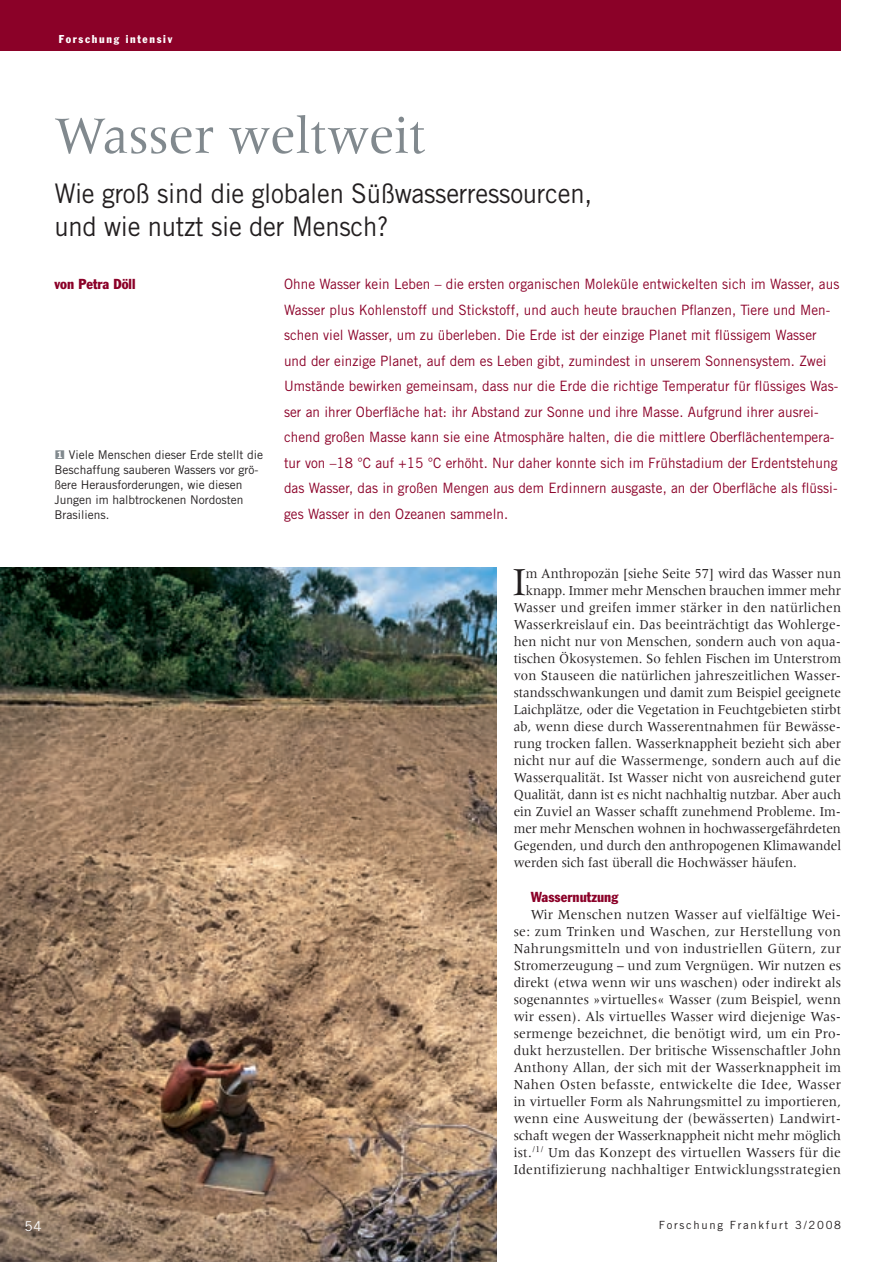
<style>
.page{position:relative;width:892px;height:1262px;background:#fff}
.page>*{position:absolute;margin:0;border:0;box-sizing:border-box;transform-origin:0 0}
.t1{font:54px "Meridien";color:#81898e;scale:.95 1}
.t2{font:41.1px "Meridien";color:#231f20;scale:.93 1}
.t3{font:27px/33px "Trade Gothic";letter-spacing:-.01em;color:#231f20;scale:.95 1}
.t4{font:14.25px "Meridien";color:#231f20;scale:.93 1}
.t5{font:14.25px/17px "Meridien";color:#231f20;text-align:justify;scale:.95 1}
.t6{font:14.25px/25.5px "Trade Gothic";letter-spacing:.005em;color:#8b0128;scale:.95 1}
.t7{font:14.25px "Meridien";letter-spacing:.02em;color:#231f20;scale:.93 1}
.t8{font:condensed 14.25px "Franklin Gothic";letter-spacing:.005em;color:#8b0128}
.t9{font:13.5px "Trade Gothic";color:#fff}
.t10{font:12px/14.9px "Trade Gothic";color:#231f20}
.t11{font:11.25px "Trade Gothic";letter-spacing:.15em;color:#231f20}
.t12{font:condensed 11.25px "Franklin Gothic";letter-spacing:.15em;color:#fff}
.s1{font-family:"Gothic Ziff";font-weight:500;color:#81898e}
</style>
<div class="page">
<div style="left:0;top:0;width:841px;height:51px;background:#8b0128"></div>
<img style="left:0;top:568px;width:497px;height:694px">
<p class="t12" style="left:59px;top:35px;width:115px">Forschung intensiv</p>
<h1 class="t1" style="left:54px;top:114px;width:393px">Wasser weltweit</h1>
<h3 class="t3" style="left:54px;top:179px;width:568px">Wie groß sind die globalen Süßwasserressourcen, und wie nutzt sie der Mensch?</h3>
<p class="t8" style="left:54px;top:279px;width:83px">von Petra Döll</p>
<p class="t10" style="left:54px;top:448px;width:210px"><span class="s1">1</span> Viele Menschen dieser Erde stellt die<br>Beschaffung sauberen Wassers vor grö&shy;ßere Herausforderungen, wie diesen<br>Jungen im halbtrockenen Nordosten<br>Brasiliens.</p>
<p class="t6" style="left:284px;top:273px;width:586px">Ohne Wasser kein Leben – die ersten organischen Moleküle entwickelten sich im Wasser, aus Wasser plus Kohlenstoff und Stickstoff, und auch heute brauchen Pflanzen, Tiere und Men&shy;schen viel Wasser, um zu überleben. Die Erde ist der einzige Planet mit flüssigem Wasser und der einzige Planet, auf dem es Leben gibt, zumindest in unserem Sonnensystem. Zwei Umstände bewirken gemeinsam, dass nur die Erde die richtige Temperatur für flüssiges Was&shy;ser an ihrer Oberfläche hat: ihr Abstand zur Sonne und ihre Masse. Aufgrund ihrer ausrei&shy;chend großen Masse kann sie eine Atmosphäre halten, die die mittlere Oberflächentempera&shy;tur von –18 °C auf +15 °C erhöht. Nur daher konnte sich im Frühstadium der Erdentstehung das Wasser, das in großen Mengen aus dem Erdinnern ausgaste, an der Oberfläche als flüssi&shy;ges Wasser in den Ozeanen sammeln.</p>
<h2 class="t2" style="left:513px;top:566px;width:15px">I</h2>
<p class="t4" style="left:526px;top:568px;width:341px">m Anthropozän [siehe Seite 57] wird das Wasser nun</p>
<p class="t4" style="left:526px;top:585px;width:341px">knapp. Immer mehr Menschen brauchen immer mehr</p>
<p class="t7" style="left:514px;top:602px;width:354px">Wasser und greifen immer stärker in den natürlichen</p>
<p class="t4" style="left:514px;top:619px;width:354px">Wasserkreislauf ein. Das beeinträchtigt das Wohlerge-</p>
<p class="t4" style="left:514px;top:636px;width:354px">hen nicht nur von Menschen, sondern auch von aqua-</p>
<p class="t4" style="left:514px;top:653px;width:354px">tischen Ökosystemen. So fehlen Fischen im Unterstrom</p>
<p class="t4" style="left:514px;top:670px;width:354px">von Stauseen die natürlichen jahreszeitlichen Wasser-</p>
<p class="t4" style="left:514px;top:687px;width:354px">standsschwankungen und damit zum Beispiel geeignete</p>
<p class="t4" style="left:514px;top:704px;width:354px">Laichplätze, oder die Vegetation in Feuchtgebieten stirbt</p>
<p class="t4" style="left:514px;top:721px;width:354px">ab, wenn diese durch Wasserentnahmen für Bewässe-</p>
<p class="t4" style="left:514px;top:738px;width:354px">rung trocken fallen. Wasserknappheit bezieht sich aber</p>
<p class="t4" style="left:514px;top:755px;width:354px">nicht nur auf die Wassermenge, sondern auch auf die</p>
<p class="t4" style="left:514px;top:772px;width:354px">Wasserqualität. Ist Wasser nicht von ausreichend guter</p>
<p class="t4" style="left:514px;top:789px;width:354px">Qualität, dann ist es nicht nachhaltig nutzbar. Aber auch</p>
<p class="t4" style="left:514px;top:806px;width:354px">ein Zuviel an Wasser schafft zunehmend Probleme. Im-</p>
<p class="t4" style="left:514px;top:823px;width:354px">mer mehr Menschen wohnen in hochwassergefährdeten</p>
<p class="t4" style="left:514px;top:840px;width:354px">Gegenden, und durch den anthropogenen Klimawandel</p>
<p class="t4" style="left:514px;top:857px;width:306px">werden sich fast überall die Hochwässer häufen.</p>
<p class="t8" style="left:531px;top:891px;width:89px">Wassernutzung</p>
<p class="t5" style="left:514px;top:906px;width:346px;text-indent:17px">Wir Menschen nutzen Wasser auf vielfältige Wei&shy;se: zum Trinken und Waschen, zur Herstellung von Nahrungsmitteln und von industriellen Gütern, zur Stromerzeugung – und zum Vergnügen. Wir nutzen es direkt (etwa wenn wir uns waschen) oder indirekt als sogenanntes »virtuelles« Wasser (zum Beispiel, wenn wir essen). Als virtuelles Wasser wird diejenige Was&shy;sermenge bezeichnet, die benötigt wird, um ein Pro&shy;dukt herzustellen. Der britische Wissenschaftler John Anthony Allan, der sich mit der Wasserknappheit im Nahen Osten befasste, entwickelte die Idee, Wasser in virtueller Form als Nahrungsmittel zu importieren, wenn eine Ausweitung der (bewässerten) Landwirt&shy;schaft wegen der Wasserknappheit nicht mehr möglich ist.<sup>/1/</sup> Um das Konzept des virtuellen Wassers für die Identifizierung nachhaltiger Entwicklungsstrategien</p>
<p class="t9" style="left:25px;top:1221px;width:19px">54</p>
<p class="t11" style="left:659px;top:1221px;width:184px">Forschung Frankfurt 3/2008</p>
</div>
